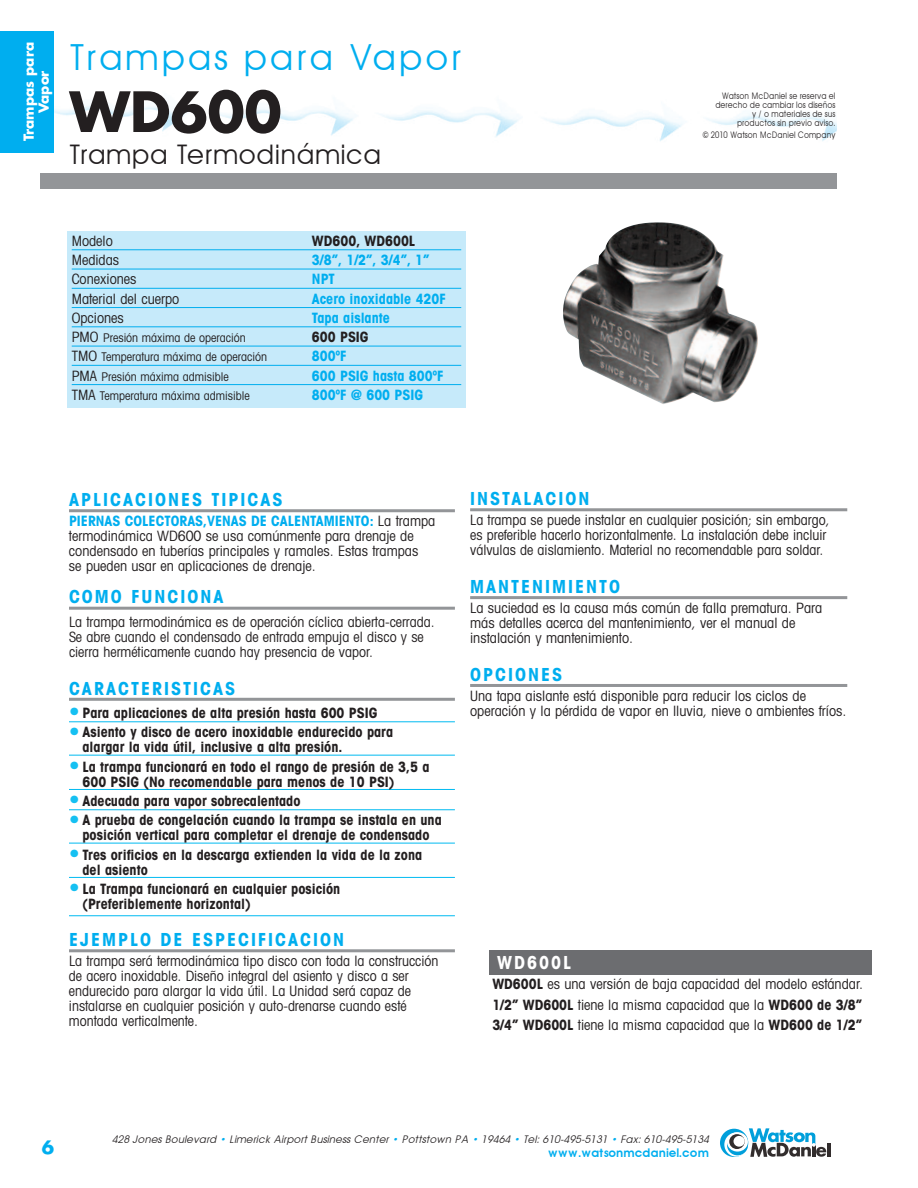
<style>
.page{position:relative;width:918px;height:1188px;background:#fff}
.page>*{position:absolute;margin:0;border:0;box-sizing:border-box;transform-origin:0 0}
.t1{font:700 54px "Futura";color:#231f20}
.t2{font:36px "Avant Garde";letter-spacing:.055em;color:#00aeef}
.t3{font:27px "Avant Garde";color:#231f20}
.t4{font:700 condensed 18px "Avant Garde";letter-spacing:.11em;color:#00aeef}
.t5{font:700 condensed 18px "Avant Garde";letter-spacing:.11em;color:#fff}
.t6{font:700 18px "Futura";color:#00aeef}
.t7{font:condensed 14.25px/15px "Avant Garde";color:#231f20}
.t8{font:700 condensed 14.25px/15px "Avant Garde";color:#231f20}
.t9{font:700 condensed 14.25px "Avant Garde";color:#00aeef}
.t10{font:700 13.5px/15px "Futura";color:#fff;text-align:center}
.t11{font:condensed 12px "Avant Garde";color:#231f20}
.t12{font:600 12px "Avant Garde";letter-spacing:.015em;color:#00aeef}
.t13{font:italic 10.5px "Avant Garde";color:#231f20}
.t14{font:9px/9px "Avant Garde";color:#231f20;text-align:right;scale:.85 1}
.s1{font-size:14.25px}
.s2{font-weight:700;color:#00aeef}
.s3{font-size:21px;color:#15c0f2}
.s4{font-weight:700}
.s5{color:#00aeef}
</style>
<div class="page">
<img style="left:54px;top:105px;width:783px;height:36px">
<div style="left:40px;top:174px;width:797px;height:15px;background:#939598"></div>
<div style="left:67px;top:231px;width:399px;height:177px;background:#c6eafa"></div>
<hr style="left:72px;top:250px;width:389px;height:1px;background:#00aeef">
<hr style="left:72px;top:269px;width:389px;height:1px;background:#00aeef">
<hr style="left:72px;top:288px;width:389px;height:1px;background:#00aeef">
<hr style="left:72px;top:307px;width:389px;height:1px;background:#00aeef">
<hr style="left:72px;top:327px;width:389px;height:1px;background:#00aeef">
<hr style="left:72px;top:346px;width:389px;height:1px;background:#00aeef">
<hr style="left:72px;top:365px;width:389px;height:1px;background:#00aeef">
<hr style="left:72px;top:384px;width:389px;height:1px;background:#00aeef">
<hr style="left:69px;top:509px;width:386px;height:3px;background:#939598">
<hr style="left:69px;top:607px;width:386px;height:3px;background:#939598">
<hr style="left:69px;top:698px;width:386px;height:3px;background:#939598">
<hr style="left:69px;top:722px;width:386px;height:1px;background:#00baf1">
<hr style="left:69px;top:755px;width:386px;height:1px;background:#00baf1">
<hr style="left:69px;top:789px;width:386px;height:1px;background:#00baf1">
<hr style="left:69px;top:809px;width:386px;height:1px;background:#00baf1">
<hr style="left:69px;top:843px;width:386px;height:1px;background:#00baf1">
<hr style="left:69px;top:877px;width:386px;height:1px;background:#00baf1">
<hr style="left:69px;top:915px;width:386px;height:1px;background:#00baf1">
<hr style="left:69px;top:949px;width:386px;height:3px;background:#939598">
<img style="left:563px;top:222px;width:195px;height:182px">
<div style="left:489px;top:950px;width:383px;height:24px;background:#6c6d70"></div>
<svg style="left:749px;top:1128px;width:81px;height:29px"></svg>
<svg style="left:720px;top:1129px;width:28px;height:28px"></svg>
<svg style="left:724px;top:1133px;width:24px;height:24px"></svg>
<svg style="left:727px;top:1134px;width:21px;height:21px"></svg>
<svg style="left:727px;top:1132px;width:21px;height:20px"></svg>
<svg style="left:729px;top:1134px;width:16px;height:15px"></svg>
<div style="left:734px;top:1136px;width:11px;height:11px;background:#fff;border-radius:50%"></div>
<hr style="left:470px;top:508px;width:377px;height:3px;background:#939598">
<hr style="left:470px;top:596px;width:377px;height:3px;background:#939598">
<hr style="left:470px;top:684px;width:377px;height:3px;background:#939598">
<div style="left:0;top:31px;width:54px;height:121px;background:#00aeef"></div>
<p class="t10" style="left:22px;top:141px;width:101px;rotate:-90deg">Trampas para<br>Vapor</p>
<h2 class="t2" style="left:70px;top:39px;width:393px">Trampas para Vapor</h2>
<h1 class="t1" style="left:70px;top:87px;width:214px">WD600</h1>
<h3 class="t3" style="left:69px;top:141px;width:314px">Trampa Termodinámica</h3>
<p class="t7" style="left:72px;top:234px;width:43px">Modelo</p>
<p class="t8" style="left:312px;top:234px;width:105px">WD600, WD600L</p>
<p class="t7" style="left:72px;top:254px;width:49px">Medidas</p>
<p class="t9" style="left:312px;top:255px;width:119px">3/8”, 1/2”, 3/4”, 1”</p>
<p class="t7" style="left:72px;top:273px;width:66px">Conexiones</p>
<p class="t9" style="left:312px;top:274px;width:24px">NPT</p>
<p class="t7" style="left:72px;top:292px;width:109px">Material del cuerpo</p>
<p class="t9" style="left:312px;top:293px;width:135px">Acero inoxidable 420F</p>
<p class="t7" style="left:72px;top:312px;width:54px">Opciones</p>
<p class="t9" style="left:312px;top:312px;width:79px">Tapa aislante</p>
<p class="t11" style="left:72px;top:333px;width:176px"><span class="s1">PMO</span> Presión máxima de operación</p>
<p class="t8" style="left:312px;top:331px;width:58px">600 PSIG</p>
<p class="t11" style="left:72px;top:353px;width:197px"><span class="s1">TMO</span> Temperatura máxima de operación</p>
<p class="t9" style="left:312px;top:351px;width:36px">800ºF</p>
<p class="t11" style="left:72px;top:372px;width:158px"><span class="s1">PMA</span> Presión máxima admisible</p>
<p class="t9" style="left:312px;top:370px;width:133px">600 PSIG hasta 800ºF</p>
<p class="t11" style="left:72px;top:391px;width:180px"><span class="s1">TMA</span> Temperatura máxima admisible</p>
<p class="t9" style="left:312px;top:389px;width:113px">800ºF @ 600 PSIG</p>
<p class="t14" style="left:715px;top:91px;width:143px">Watson McDaniel se reserva el derecho de cambiar los diseños y / o materiales de sus productos sin previo aviso.</p>
<p class="t14" style="left:703px;top:130px;width:158px">© 2010 Watson McDaniel Company</p>
<p class="t4" style="left:69px;top:493px;width:215px">APLICACIONES TIPICAS</p>
<p class="t7" style="left:69px;top:515px;width:368px"><span class="s2">PIERNAS COLECTORAS,VENAS DE CALENTAMIENTO:</span> La trampa termodinámica WD600 se usa comúnmente para drenaje de condensado en tuberías principales y ramales. Estas trampas<br>se pueden usar en aplicaciones de drenaje.</p>
<p class="t4" style="left:69px;top:590px;width:156px">COMO FUNCIONA</p>
<p class="t7" style="left:69px;top:616px;width:367px">La trampa termodinámica es de operación cíclica abierta-cerrada.<br>Se abre cuando el condensado de entrada empuja el disco y se cierra herméticamente cuando hay presencia de vapor.</p>
<p class="t4" style="left:69px;top:682px;width:168px">CARACTERISTICAS</p>
<p class="t8" style="left:69px;top:707px;width:310px"><span class="s3">•</span> Para aplicaciones de alta presión hasta 600 PSIG</p>
<p class="t8" style="left:82px;top:726px;width:312px;text-indent:-14px"><span class="s3">•</span> Asiento y disco de acero inoxidable endurecido para alargar la vida útil, inclusive a alta presión.</p>
<p class="t8" style="left:82px;top:760px;width:349px;text-indent:-14px"><span class="s3">•</span> La trampa funcionará en todo el rango de presión de 3,5 a<br>600 PSIG (No recomendable para menos de 10 PSI)</p>
<p class="t8" style="left:69px;top:795px;width:233px"><span class="s3">•</span> Adecuada para vapor sobrecalentado</p>
<p class="t8" style="left:69px;top:814px;width:374px;text-align:center"><span class="s3">•</span> A prueba de congelación cuando la trampa se instala en una posición vertical para completar el drenaje de condensado</p>
<p class="t8" style="left:82px;top:848px;width:341px;text-indent:-14px"><span class="s3">•</span> Tres orificios en la descarga extienden la vida de la zona del asiento</p>
<p class="t8" style="left:82px;top:882px;width:259px;text-indent:-14px"><span class="s3">•</span> La Trampa funcionará en cualquier posición (Preferiblemente horizontal)</p>
<p class="t4" style="left:69px;top:933px;width:277px">EJEMPLO DE ESPECIFICACION</p>
<p class="t7" style="left:69px;top:955px;width:371px">La trampa será termodinámica tipo disco con toda la construcción de acero inoxidable. Diseño integral del asiento y disco a ser endurecido para alargar la vida útil. La Unidad será capaz de instalarse en cualquier posición y auto-drenarse cuando esté montada verticalmente.</p>
<p class="t4" style="left:470px;top:492px;width:121px">INSTALACION</p>
<p class="t7" style="left:470px;top:514px;width:361px">La trampa se puede instalar en cualquier posición; sin embargo, es preferible hacerlo horizontalmente. La instalación debe incluir válvulas de aislamiento. Material no recomendable para soldar.</p>
<p class="t4" style="left:470px;top:580px;width:151px">MANTENIMIENTO</p>
<p class="t7" style="left:470px;top:602px;width:354px">La suciedad es la causa más común de falla prematura. Para más detalles acerca del mantenimiento, ver el manual de instalación y mantenimiento.</p>
<p class="t4" style="left:470px;top:668px;width:94px">OPCIONES</p>
<p class="t7" style="left:470px;top:690px;width:378px">Una tapa aislante está disponible para reducir los ciclos de operación y la pérdida de vapor en lluvia, nieve o ambientes fríos.</p>
<p class="t5" style="left:497px;top:956px;width:76px">WD600L</p>
<p class="t7" style="left:492px;top:975px;width:372px;line-height:20.4px;text-align:justify"><span class="s4">WD600L</span> es una versión de baja capacidad del modelo estándar.<br><span class="s4">1/2” WD600L</span> tiene la misma capacidad que la <span class="s4">WD600 de 3/8” 3/4” WD600L</span> tiene la misma capacidad que la <span class="s4">WD600 de 1/2”</span></p>
<p class="t6" style="left:42px;top:1139px;width:14px">6</p>
<p class="t13" style="left:112px;top:1134px;width:601px">428 Jones Boulevard <span class="s5">•</span> Limerick Airport Business Center <span class="s5">•</span> Pottstown PA <span class="s5">•</span> 19464 <span class="s5">•</span> Tel: 610-495-5131 <span class="s5">•</span> Fax: 610-495-5134</p>
<p class="t12" style="left:548px;top:1147px;width:162px">www.watsonmcdaniel.com</p>
</div>
